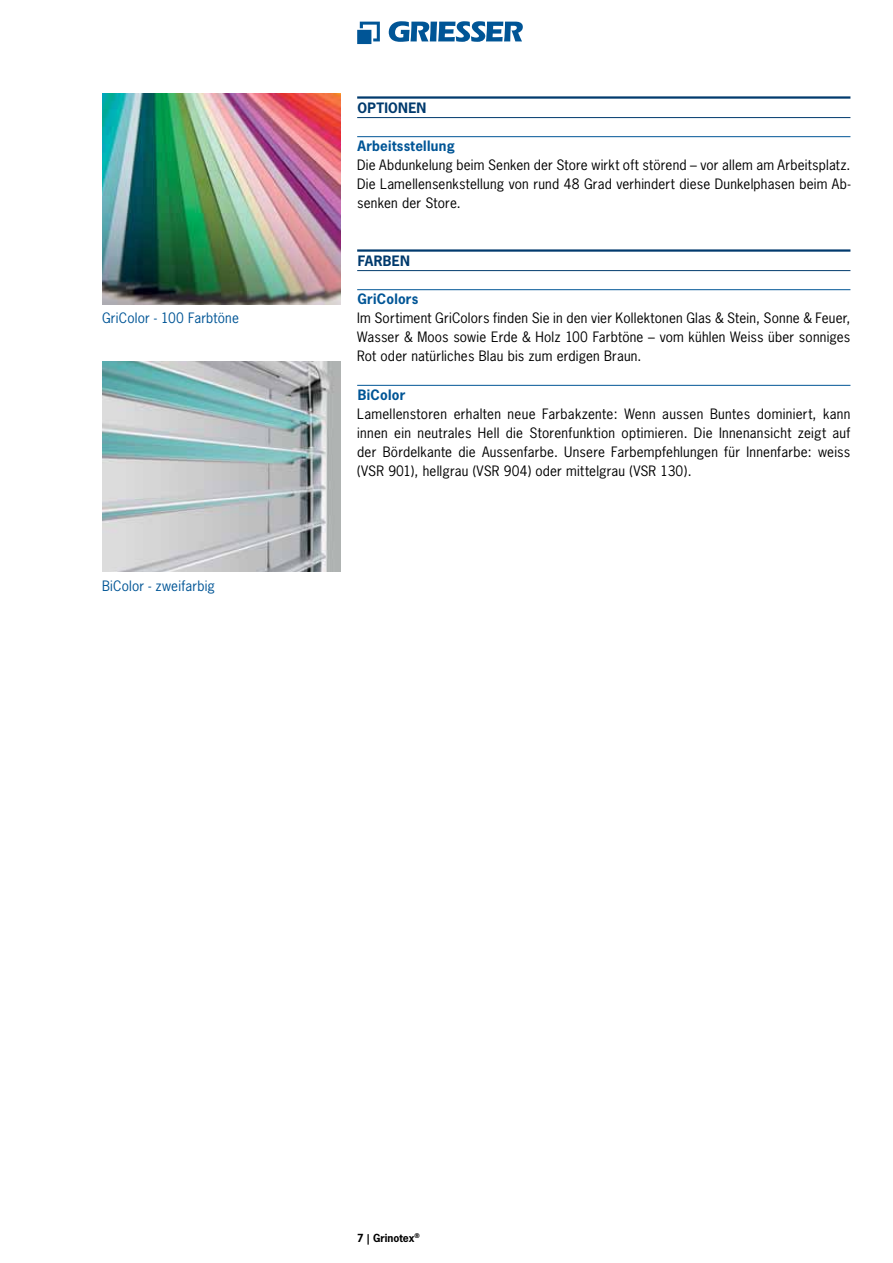
<style>
.page{position:relative;width:893px;height:1263px;background:#fff}
.page>*{position:absolute;margin:0;border:0;box-sizing:border-box;transform-origin:0 0}
.t1{font:13.5px/19.2px "News Gothic";letter-spacing:.015em;color:#000;text-align:justify}
.t2{font:13.5px "News Gothic";letter-spacing:.015em;color:#005596}
.t3{font:700 13.5px "News Gothic";letter-spacing:.02em;color:#005596}
.t4{font:700 13.5px "News Gothic";letter-spacing:.025em;color:#003a6d}
.t5{font:700 10.5px "News Gothic";color:#000}
</style>
<div class="page">
<svg style="left:357px;top:22px;width:23px;height:22px"></svg>
<svg style="left:389px;top:21px;width:134px;height:21px"></svg>
<img style="left:102px;top:94px;width:238px;height:210px">
<img style="left:102px;top:361px;width:238px;height:211px">
<hr style="left:357px;top:96px;width:493px;height:3px;background:#003a6d">
<hr style="left:357px;top:117px;width:493px;height:1px;background:#003a6d">
<hr style="left:357px;top:136px;width:493px;height:1px;background:#005596">
<hr style="left:357px;top:249px;width:493px;height:3px;background:#003a6d">
<hr style="left:357px;top:270px;width:493px;height:1px;background:#003a6d">
<hr style="left:357px;top:289px;width:493px;height:1px;background:#005596">
<hr style="left:357px;top:385px;width:493px;height:1px;background:#005596">
<p class="t2" style="left:102px;top:309px;width:138px">GriColor - 100 Farbtöne</p>
<p class="t2" style="left:102px;top:577px;width:114px">BiColor - zweifarbig</p>
<p class="t4" style="left:358px;top:99px;width:70px">Optionen</p>
<p class="t3" style="left:357px;top:137px;width:99px">Arbeitsstellung</p>
<p class="t1" style="left:357px;top:155px;width:495px">Die Abdunkelung beim Senken der Store wirkt oft störend – vor allem am Arbeitsplatz.<br>Die Lamellensenkstellung von rund 48 Grad verhindert diese Dunkelphasen beim Ab&shy;senken der Store.</p>
<p class="t4" style="left:358px;top:252px;width:26px">Farbe</p>
<p class="t4" style="left:400px;top:252px;width:11px">n</p>
<p class="t3" style="left:358px;top:290px;width:62px">GriColors</p>
<p class="t1" style="left:357px;top:308px;width:495px">Im Sortiment GriColors finden Sie in den vier Kollektonen Glas &amp; Stein, Sonne &amp; Feuer, Wasser &amp; Moos sowie Erde &amp; Holz 100 Farbtöne – vom kühlen Weiss über sonniges Rot oder natürliches Blau bis zum erdigen Braun.</p>
<p class="t3" style="left:358px;top:386px;width:49px">BiColor</p>
<p class="t1" style="left:357px;top:404px;width:495px">Lamellenstoren erhalten neue Farbakzente: Wenn aussen Buntes dominiert, kann innen ein neutrales Hell die Storenfunktion optimieren. Die Innenansicht zeigt auf der Bördelkante die Aussenfarbe. Unsere Farbempfehlungen für Innenfarbe: weiss (VSR 901), hellgrau (VSR 904) oder mittelgrau (VSR 130).</p>
<p class="t5" style="left:357px;top:1231px;width:64px">7 | Grinotex<sup>®</sup></p>
</div>
